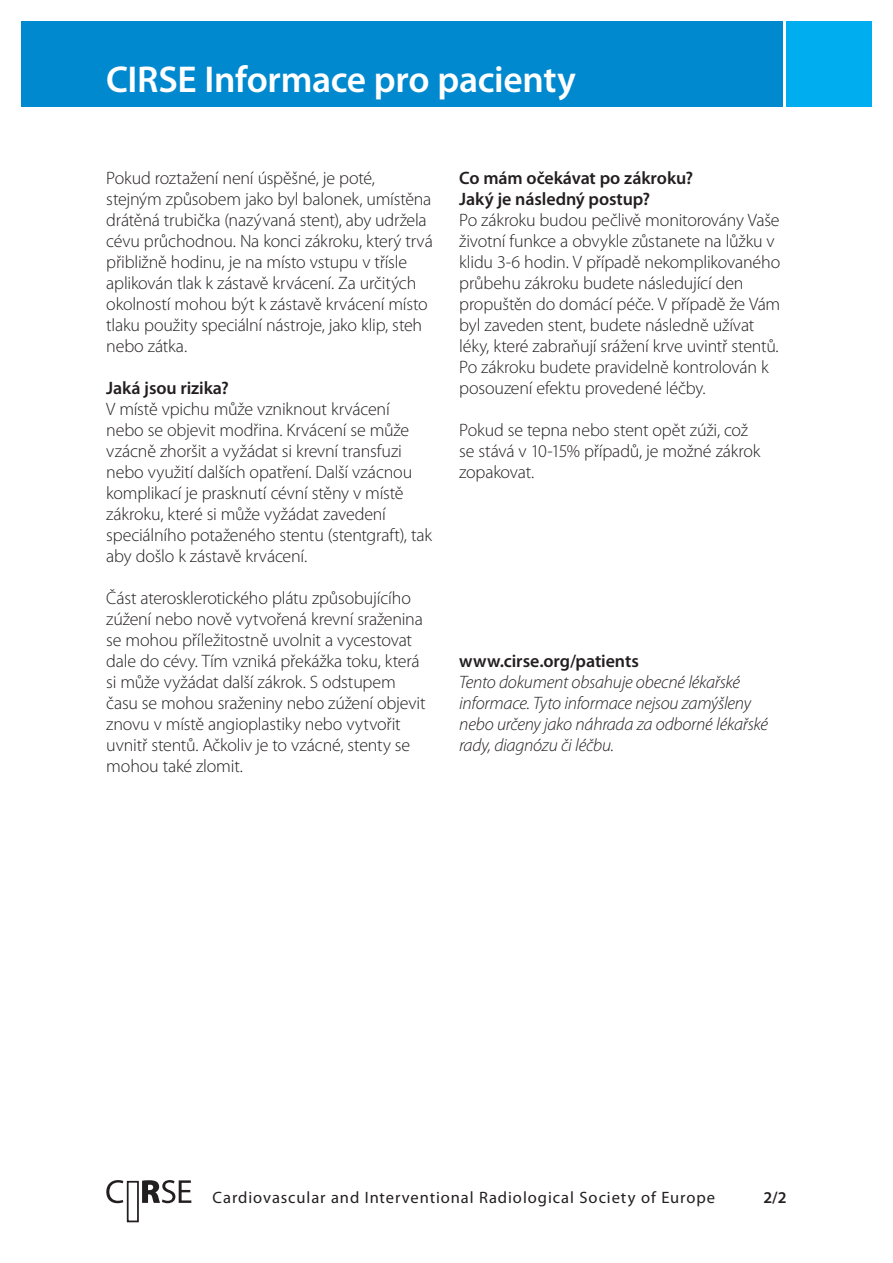
<style>
.page{position:relative;width:893px;height:1263px;background:#fff}
.page>*{position:absolute;margin:0;border:0;box-sizing:border-box;transform-origin:0 0}
.t1{font:600 37.5px "Myriad Pro";letter-spacing:-.01em;color:#fff}
.t2{font:300 18px/21px "Myriad Pro";letter-spacing:-.01em;color:#231f20}
.t3{font:italic 300 18px/21px "Myriad Pro";letter-spacing:-.015em;color:#231f20}
.t4{font:600 18px/21px "Myriad Pro";letter-spacing:-.005em;color:#231f20}
.t5{font:16.5px "Myriad Pro";letter-spacing:.055em;color:#231f20}
.t6{font:600 16.5px "Myriad Pro";color:#231f20}
</style>
<div class="page">
<div style="left:127px;top:1181px;width:12px;height:41px;background:#fff;border:2px solid #231f20"></div>
<svg style="left:106px;top:1180px;width:85px;height:23px"></svg>
<div style="left:21px;top:21px;width:761px;height:85px;background:#0089cf"></div>
<div style="left:787px;top:21px;width:85px;height:85px;background:#00aeef"></div>
<h1 class="t1" style="left:106px;top:59px;width:471px">CIRSE Informace pro pacienty</h1>
<p class="t2" style="left:106px;top:167px;width:328px">Pokud roztažení není úspěšné, je poté, stejným způsobem jako byl balonek, umístěna drátěná trubička (nazývaná stent), aby udržela cévu průchodnou. Na konci zákroku, který trvá přibližně hodinu, je na místo vstupu v třísle aplikován tlak k zástavě krvácení. Za určitých okolností mohou být k zástavě krvácení místo tlaku použity speciální nástroje, jako klip, steh nebo zátka.</p>
<p class="t4" style="left:106px;top:377px;width:124px">Jaká jsou rizika?</p>
<p class="t2" style="left:106px;top:398px;width:327px">V místě vpichu může vzniknout krvácení<br>nebo se objevit modřina. Krvácení se může vzácně zhoršit a vyžádat si krevní transfuzi nebo využití dalších opatření. Další vzácnou komplikací je prasknutí cévní stěny v místě zákroku, které si může vyžádat zavedení speciálního potaženého stentu (stentgraft), tak aby došlo k zástavě krvácení.</p>
<p class="t2" style="left:106px;top:587px;width:321px">Část aterosklerotického plátu způsobujícího zúžení nebo nově vytvořená krevní sraženina se mohou příležitostně uvolnit a vycestovat dale do cévy. Tím vzniká překážka toku, která si může vyžádat další zákrok. S odstupem času se mohou sraženiny nebo zúžení objevit znovu v místě angioplastiky nebo vytvořit uvnitř stentů. Ačkoliv je to vzácné, stenty se mohou také zlomit.</p>
<p class="t4" style="left:459px;top:167px;width:236px">Co mám očekávat po zákroku?<br>Jaký je následný postup?</p>
<p class="t2" style="left:459px;top:210px;width:323px">Po zákroku budou pečlivě monitorovány Vaše životní funkce a obvykle zůstanete na lůžku v klidu 3-6 hodin. V případě nekomplikovaného průbehu zákroku budete následující den propuštěn do domácí péče. V případě že Vám byl zaveden stent, budete následně užívat léky, které zabraňují srážení krve uvintř stentů.<br>Po zákroku budete pravidelně kontrolován k posouzení efektu provedené léčby.</p>
<p class="t2" style="left:459px;top:420px;width:303px">Pokud se tepna nebo stent opět zúži, což se stává v 10-15% případů, je možné zákrok zopakovat.</p>
<p class="t4" style="left:459px;top:651px;width:181px">www.cirse.org/patients</p>
<p class="t3" style="left:459px;top:672px;width:310px">Tento dokument obsahuje obecné lékařské informace. Tyto informace nejsou zamýšleny nebo určeny jako náhrada za odborné lékařské rady, diagnózu či léčbu.</p>
<p class="t5" style="left:213px;top:1188px;width:504px">Cardiovascular and Interventional Radiological Society of Europe</p>
<p class="t6" style="left:763px;top:1188px;width:25px">2/2</p>
</div>
